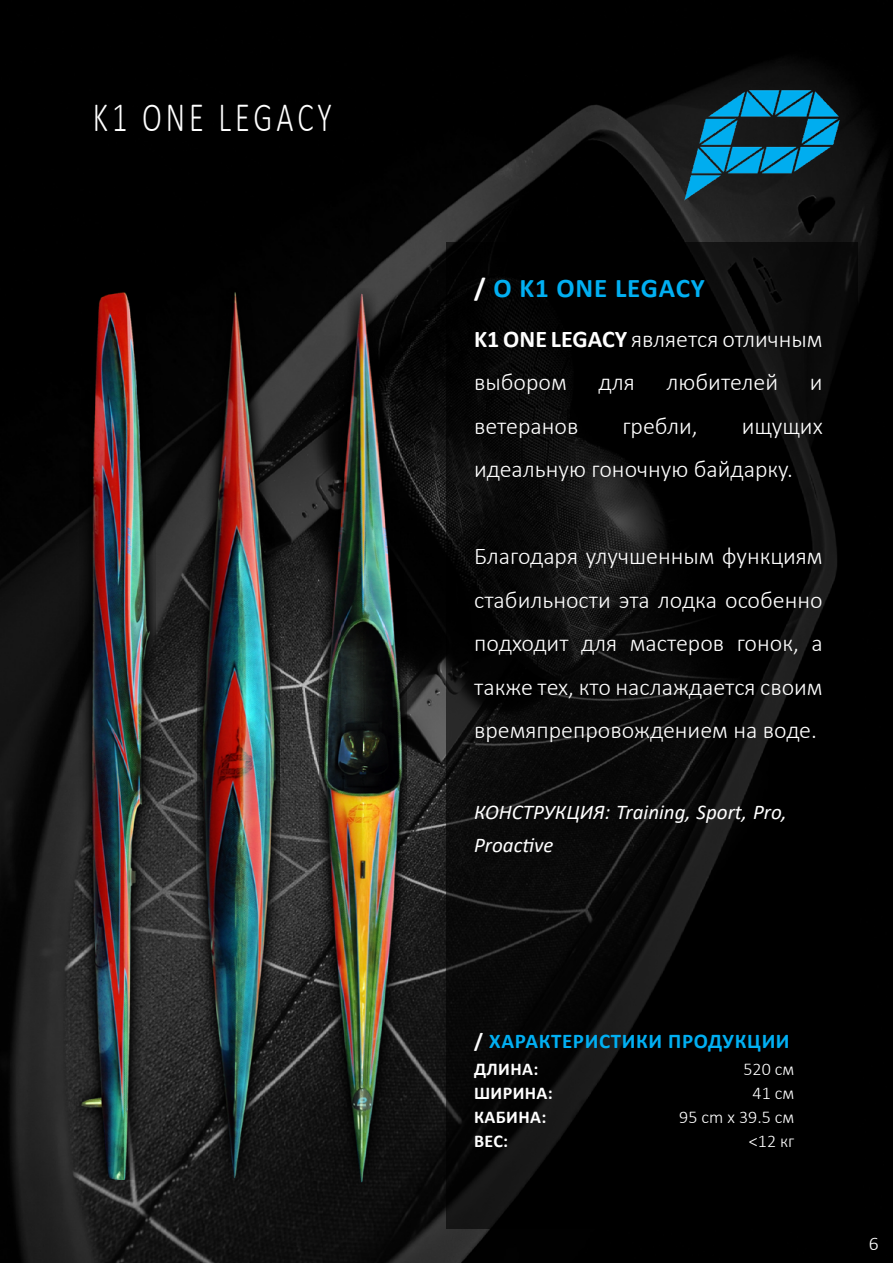
<style>
.page{position:relative;width:893px;height:1263px;background:#fff}
.page>*{position:absolute;margin:0;border:0;box-sizing:border-box;transform-origin:0 0}
.t1{font:300 42px "Calibri";letter-spacing:.13em;color:#fff;scale:.72 1}
.t2{font:700 27px "Calibri";letter-spacing:.03em;color:#01aff2}
.t3{font:300 24px/43.5px "Calibri";color:#fff}
.t4{font:italic 21px/33px "Calibri";color:#fff}
.t5{font:700 21px "Calibri";letter-spacing:.03em;color:#01aff2}
.t6{font:300 19.5px "Calibri";color:#fff}
.t7{font:300 18px/24px "Calibri";color:#fff;text-align:right}
.t8{font:700 18px/24px "Calibri";letter-spacing:.02em;color:#fff}
.s1{color:#fff}
.s2{font-weight:700}
</style>
<div class="page">
<img style="left:0;top:0;width:893px;height:1263px">
<svg style="left:446px;top:242px;width:412px;height:987px;background:#070707"></svg>
<img style="left:677px;top:54px;width:170px;height:170px">
<img style="left:77px;top:288px;width:78px;height:892px">
<img style="left:198px;top:288px;width:82px;height:893px">
<img style="left:319px;top:288px;width:87px;height:895px">
<h1 class="t1" style="left:93px;top:91px;width:333px">K1 ONE LEGACY</h1>
<p class="t2" style="left:474px;top:269px;width:232px"><span class="s1">/</span> O K1 ONE LEGACY</p>
<p class="t3" style="left:474px;top:317px;width:350px"><span class="s2">K1 ONE LEGACY</span> является отличным выбором</p>
<p class="t3" style="left:599px;top:360px;width:38px">для</p>
<p class="t3" style="left:666px;top:360px;width:113px">любителей</p>
<p class="t3" style="left:810px;top:360px;width:14px">и</p>
<p class="t3" style="left:474px;top:404px;width:106px">ветеранов</p>
<p class="t3" style="left:622px;top:404px;width:77px">гребли,</p>
<p class="t3" style="left:474px;top:404px;width:350px;text-indent:268px">ищущих идеальную гоночную байдарку.</p>
<p class="t3" style="left:474px;top:534px;width:350px;text-align:justify">Благодаря улучшенным функциям стабильности эта лодка особенно подходит для мастеров гонок, а также тех, кто наслаждается своим времяпрепровождением на воде.</p>
<p class="t4" style="left:474px;top:795px;width:314px">КОНСТРУКЦИЯ: Training, Sport, Pro,<br>Proactive</p>
<p class="t5" style="left:474px;top:1026px;width:317px"><span class="s1">/</span> ХАРАКТЕРИСТИКИ ПРОДУКЦИИ</p>
<p class="t8" style="left:474px;top:1057px;width:80px">ДЛИНА:<br>ШИРИНА:<br>КАБИНА:<br>ВЕС:</p>
<p class="t7" style="left:679px;top:1057px;width:117px">520 см<br>41 см<br>95 cm x 39.5 см &lt;12 кг</p>
<p class="t6" style="left:869px;top:1231px;width:11px">6</p>
</div>
